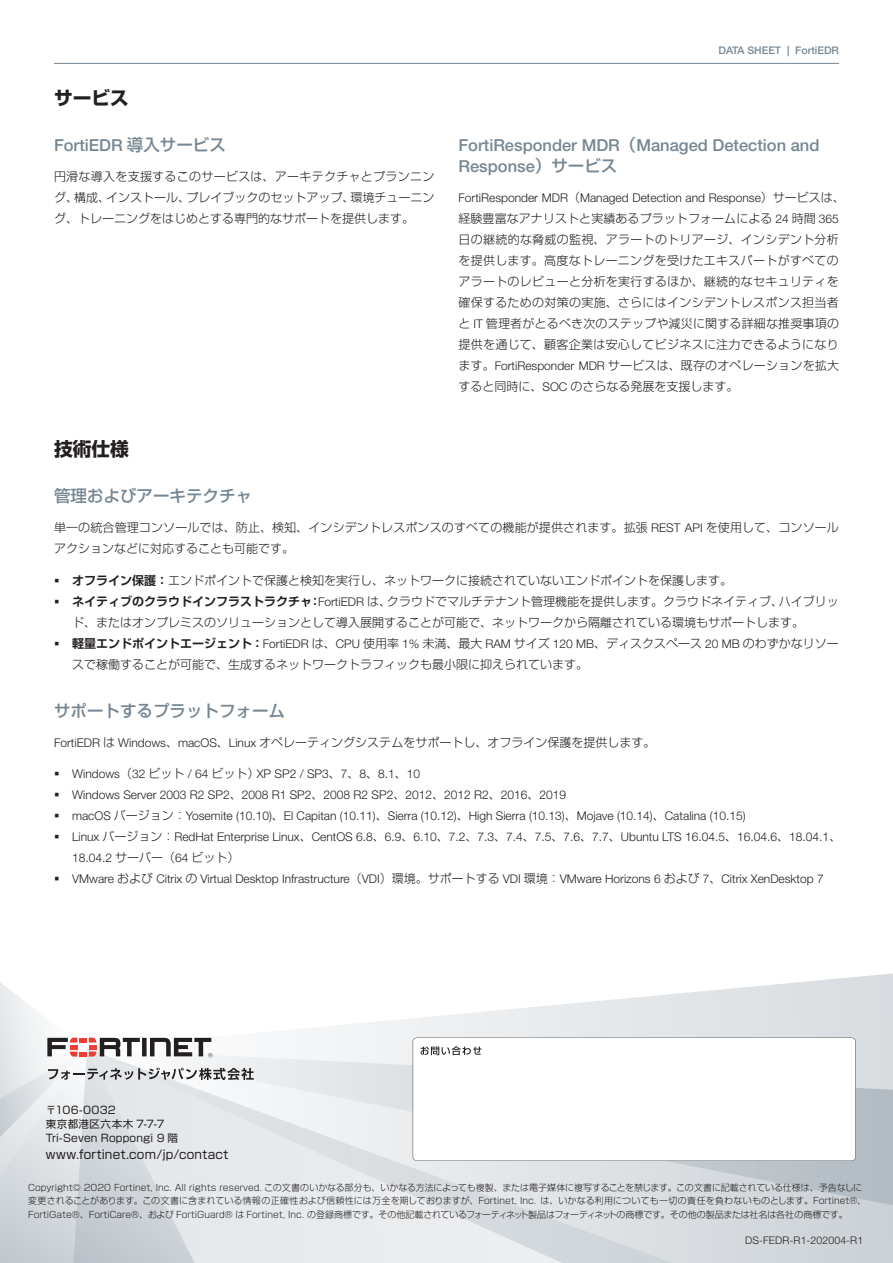
<style>
.page{position:relative;width:893px;height:1263px;background:#fff}
.page>*{position:absolute;margin:0;border:0;box-sizing:border-box;transform-origin:0 0}
.t1{font:700 18.75px "Shin Go Pro";color:#231f20}
.t2{font:500 16.5px/21px "Helvetica Neue LT Pro";color:#768693}
.t3{font:500 16.5px "Shin Go Pro";color:#768693}
.t4{font:300 12px/21px "Shin Go Pro";color:#231f20}
.t5{font:300 12px/21px "Helvetica Neue LT Pro";color:#231f20}
.t6{font:12px "Shin Go Pro";letter-spacing:.015em;color:#231f20}
.t7{font:10.5px/14.2px "Shin Go Pro";letter-spacing:.025em;color:#231f20}
.t8{font:300 10.5px "Helvetica Neue LT Pro";letter-spacing:.01em;color:#231f20}
.t9{font:500 10.5px "Helvetica Neue LT Pro";color:#768693}
.t10{font:300 9px/13.5px "Shin Go Pro";color:#231f20}
.s1{font-family:"Shin Go Pro"}
.s2{font-family:"Helvetica Neue LT Pro"}
.s3{font-family:"Shin Go Pro De";font-weight:700}
</style>
<div class="page">
<hr style="left:54px;top:63px;width:785px;height:1px;background:#768693">
<svg style="left:297px;top:973px;width:596px;height:75px"></svg>
<svg style="left:254px;top:1048px;width:639px;height:215px;background:#dce0e3"></svg>
<svg style="left:0;top:982px;width:254px;height:281px"></svg>
<svg style="left:413px;top:1037px;width:443px;height:124px"></svg>
<svg style="left:420px;top:1046px;width:61px;height:9px"></svg>
<h1 class="t1" style="left:54px;top:83px;width:76px">サービス</h1>
<h2 class="t2" style="left:54px;top:135px;width:173px">FortiEDR <span class="s1">導入サービス</span></h2>
<p class="t4" style="left:54px;top:165px;width:382px;text-align:justify">円滑な導入を支援するこのサービスは、アーキテクチャとプランニング、構成、インストール、プレイブックのセットアップ、環境チューニング、トレーニングをはじめとする専門的なサポートを提供します。</p>
<p class="t9" style="left:719px;top:44px;width:122px">DATA SHEET | FortiEDR</p>
<h2 class="t2" style="left:458px;top:135px;width:362px">FortiResponder MDR<span class="s1">（</span>Managed Detection and<br>Response<span class="s1">）サービス</span></h2>
<p class="t5" style="left:458px;top:187px;width:388px">FortiResponder MDR<span class="s1">（</span>Managed Detection and Response<span class="s1">）サービスは、</span></p>
<p class="t4" style="left:458px;top:207px;width:382px;text-align:justify">経験豊富なアナリストと実績あるプラットフォームによる <span class="s2">24</span> 時間 <span class="s2">365</span>日の継続的な脅威の監視、アラートのトリアージ、インシデント分析を提供します。高度なトレーニングを受けたエキスパートがすべてのアラートのレビューと分析を実行するほか、継続的なセキュリティを確保するための対策の実施、さらにはインシデントレスポンス担当者と <span class="s2">IT</span> 管理者がとるべき次のステップや減災に関する詳細な推奨事項の提供を通じて、顧客企業は安心してビジネスに注力できるようになります。<span class="s2">FortiResponder MDR</span> サービスは、既存のオペレーションを拡大すると同時に、<span class="s2">SOC</span> のさらなる発展を支援します。</p>
<h1 class="t1" style="left:54px;top:434px;width:76px">技術仕様</h1>
<h2 class="t3" style="left:54px;top:483px;width:200px">管理およびアーキテクチャ</h2>
<p class="t4" style="left:54px;top:516px;width:786px">単一の統合管理コンソールでは、防止、検知、インシデントレスポンスのすべての機能が提供されます。拡張 <span class="s2">REST API</span> を使用して、コンソールアクションなどに対応することも可能です。</p>
<p class="t4" style="left:54px;top:568px;width:679px">▪ <span class="s3">オフライン保護：</span>エンドポイントで保護と検知を実行し、ネットワークに接続されていないエンドポイントを保護します。</p>
<p class="t4" style="left:72px;top:589px;width:768px;text-indent:-18px">▪ <span class="s3">ネイティブのクラウドインフラストラクチャ：</span><span class="s2">FortiEDR</span> は、クラウドでマルチテナント管理機能を提供します。クラウドネイティブ、ハイブリッド、またはオンプレミスのソリューションとして導入展開することが可能で、ネットワークから隔離されている環境もサポートします。</p>
<p class="t4" style="left:72px;top:631px;width:768px;text-indent:-18px">▪ <span class="s3">軽量エンドポイントエージェント：</span><span class="s2">FortiEDR</span> は、<span class="s2">CPU</span> 使用率 <span class="s2">1%</span> 未満、最大 <span class="s2">RAM</span> サイズ <span class="s2">120 MB</span>、ディスクスペース <span class="s2">20 MB</span> のわずかなリソースで稼働することが可能で、生成するネットワークトラフィックも最小限に抑えられています。</p>
<h2 class="t3" style="left:54px;top:697px;width:232px">サポートするプラットフォーム</h2>
<p class="t4" style="left:54px;top:730px;width:603px"><span class="s2">FortiEDR</span> は <span class="s2">Windows</span>、<span class="s2">macOS</span>、<span class="s2">Linux</span> オペレーティングシステムをサポートし、オフライン保護を提供します。</p>
<p class="t5" style="left:54px;top:763px;width:368px">▪ Windows<span class="s1">（</span>32 <span class="s1">ビット</span> / 64 <span class="s1">ビット）</span>XP SP2 / SP3<span class="s1">、</span>7<span class="s1">、</span>8<span class="s1">、</span>8.1<span class="s1">、</span>10</p>
<p class="t5" style="left:54px;top:784px;width:514px">▪ Windows Server 2003 R2 SP2<span class="s1">、</span>2008 R1 SP2<span class="s1">、</span>2008 R2 SP2<span class="s1">、</span>2012<span class="s1">、</span>2012 R2<span class="s1">、</span>2016<span class="s1">、</span>2019</p>
<p class="t5" style="left:54px;top:805px;width:693px">▪ macOS <span class="s1">バージョン：</span>Yosemite (10.10)<span class="s1">、</span>El Capitan (10.11)<span class="s1">、</span>Sierra (10.12)<span class="s1">、</span>High Sierra (10.13)<span class="s1">、</span>Mojave (10.14)<span class="s1">、</span>Catalina (10.15)</p>
<p class="t5" style="left:72px;top:826px;width:771px;text-indent:-18px">▪ Linux <span class="s1">バージョン：</span>RedHat Enterprise Linux<span class="s1">、</span>CentOS 6.8<span class="s1">、</span>6.9<span class="s1">、</span>6.10<span class="s1">、</span>7.2<span class="s1">、</span>7.3<span class="s1">、</span>7.4<span class="s1">、</span>7.5<span class="s1">、</span>7.6<span class="s1">、</span>7.7<span class="s1">、</span>Ubuntu LTS 16.04.5<span class="s1">、</span>16.04.6<span class="s1">、</span>18.04.1<span class="s1">、<br></span>18.04.2 <span class="s1">サーバー（</span>64 <span class="s1">ビット）</span></p>
<p class="t5" style="left:54px;top:868px;width:771px">▪ VMware <span class="s1">および</span> Citrix <span class="s1">の</span> Virtual Desktop Infrastructure<span class="s1">（</span>VDI<span class="s1">）環境。サポートする</span> VDI <span class="s1">環境：</span>VMware Horizons 6 <span class="s1">および</span> 7<span class="s1">、</span>Citrix XenDesktop 7</p>
<p class="t7" style="left:46px;top:1101px;width:141px">〒106-0032<br>東京都港区六本木 7-7-7　　<br>Tri-Seven Roppongi 9 階</p>
<p class="t6" style="left:46px;top:1145px;width:184px">www.fortinet.com/jp/contact</p>
<p class="t10" style="left:28px;top:1179px;width:839px">Copyright© 2020 Fortinet, Inc. All rights reserved. この文書のいかなる部分も、いかなる方法によっても複製、または電子媒体に複写することを禁じます。この文書に記載されている仕様は、予告なしに変更されることがあります。この文書に含まれている情報の正確性および信頼性には万全を期しておりますが、Fortinet, Inc. は、いかなる利用についても一切の責任を負わないものとします。Fortinet®、<br>FortiGate®、FortiCare®、および FortiGuard® は Fortinet, Inc. の登録商標です。その他記載されているフォーティネット製品はフォーティネットの商標です。その他の製品または社名は各社の商標です。</p>
<p class="t8" style="left:745px;top:1234px;width:120px">DS-FEDR-R1-202004-R1</p>
</div>
